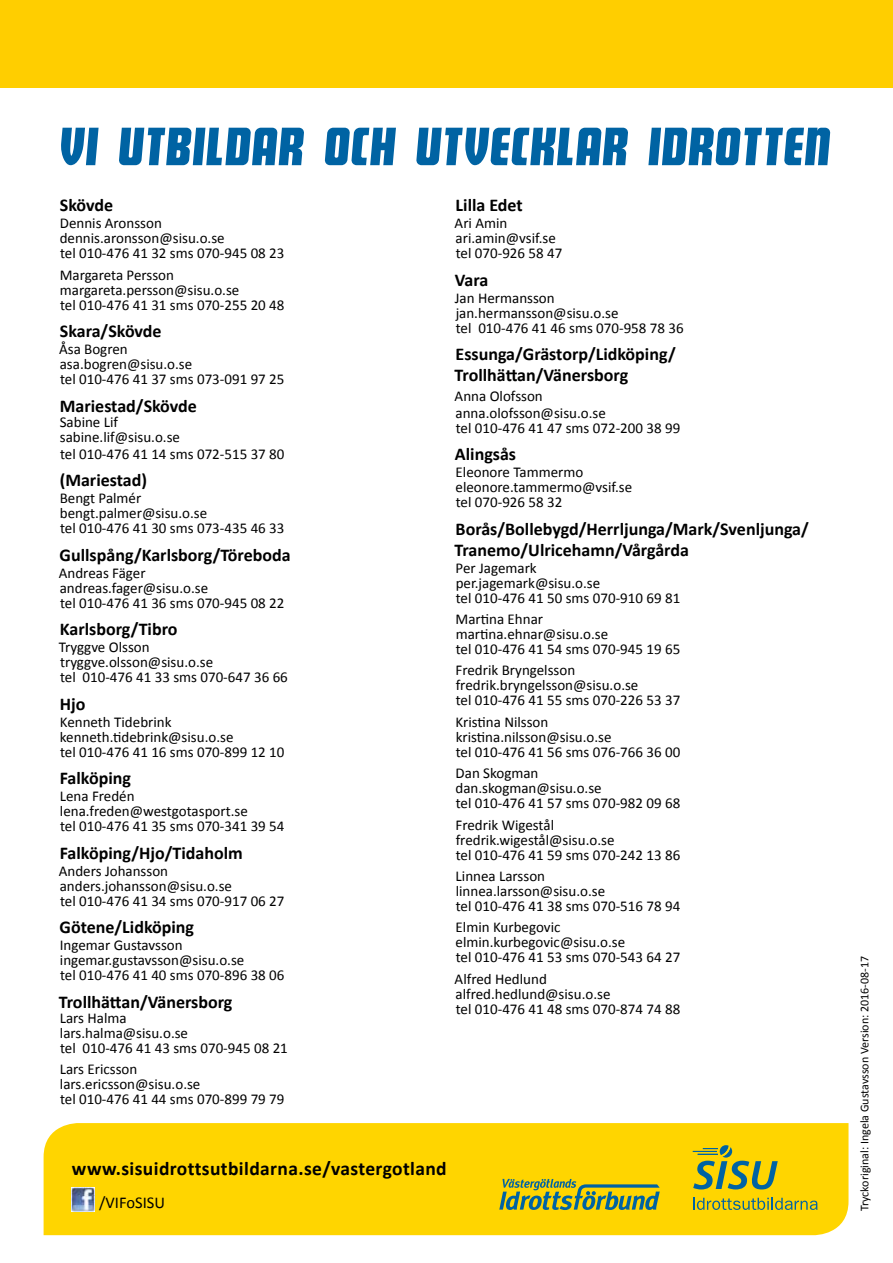
<style>
.page{position:relative;width:893px;height:1263px;background:#fff}
.page>*{position:absolute;margin:0;border:0;box-sizing:border-box;transform-origin:0 0}
.t1{font:italic 75px "Makimango";letter-spacing:.005em;color:#0063a3}
.t2{font:700 19.5px "Calibri";letter-spacing:.02em;color:#000}
.t3{font:700 18px/21px "Calibri";color:#000}
.t4{font:16.5px "Calibri";color:#000}
.t5{font:15px/15px "Calibri";color:#000}
.t6{font:12px "Calibri";color:#000}
</style>
<div class="page">
<div style="left:0;top:0;width:893px;height:87px;background:#ffce00"></div>
<div style="left:44px;top:1123px;width:804px;height:112px;background:#ffd500"></div>
<svg style="left:693px;top:1145px;width:85px;height:44px;background:#afb132"></svg>
<hr style="left:693px;top:1194px;width:125px;height:1px;background:#ffd500">
<svg style="left:693px;top:1198px;width:125px;height:12px"></svg>
<svg style="left:721px;top:1146px;width:9px;height:10px"></svg>
<img style="left:72px;top:1188px;width:23px;height:23px">
<svg style="left:499px;top:1179px;width:161px;height:31px;background:#9ba83f"></svg>
<h1 class="t1" style="left:59px;top:105px;width:773px">VI UTBILDAR OCH UTVECKLAR IDROTTEN</h1>
<p class="t3" style="left:60px;top:195px;width:55px">Skövde</p>
<p class="t5" style="left:60px;top:216px;width:226px">Dennis Aronsson dennis.aronsson@sisu.o.se<br>tel 010-476 41 32 sms 070-945 08 23</p>
<p class="t5" style="left:60px;top:267px;width:226px">Margareta Persson margareta.persson@sisu.o.se<br>tel 010-476 41 31 sms 070-255 20 48</p>
<p class="t3" style="left:60px;top:321px;width:103px">Skara/Skövde</p>
<p class="t5" style="left:59px;top:342px;width:227px">Åsa Bogren<br>asa.bogren@sisu.o.se<br>tel 010-476 41 37 sms 073-091 97 25</p>
<p class="t3" style="left:60px;top:395px;width:139px">Mariestad/Skövde</p>
<p class="t5" style="left:60px;top:414px;width:122px">Sabine Lif sabine.lif@sisu.o.se</p>
<p class="t5" style="left:60px;top:446px;width:226px">tel 010-476 41 14 sms 072-515 37 80</p>
<p class="t3" style="left:60px;top:470px;width:89px">(Mariestad)</p>
<p class="t5" style="left:60px;top:491px;width:226px">Bengt Palmér bengt.palmer@sisu.o.se<br>tel 010-476 41 30 sms 073-435 46 33</p>
<p class="t3" style="left:60px;top:544px;width:233px">Gullspång/Karlsborg/Töreboda</p>
<p class="t5" style="left:59px;top:565px;width:227px">Andreas Fäger andreas.fager@sisu.o.se<br>tel 010-476 41 36 sms 070-945 08 22</p>
<p class="t3" style="left:60px;top:619px;width:119px">Karlsborg/Tibro</p>
<p class="t5" style="left:59px;top:640px;width:231px">Tryggve Olsson tryggve.olsson@sisu.o.se<br>tel 010-476 41 33 sms 070-647 36 66</p>
<p class="t3" style="left:60px;top:693px;width:27px">Hjo</p>
<p class="t5" style="left:60px;top:714px;width:226px">Kenneth Tidebrink kenneth.tidebrink@sisu.o.se<br>tel 010-476 41 16 sms 070-899 12 10</p>
<p class="t3" style="left:60px;top:768px;width:73px">Falköping</p>
<p class="t5" style="left:60px;top:789px;width:226px">Lena Fredén lena.freden@westgotasport.se<br>tel 010-476 41 35 sms 070-341 39 54</p>
<p class="t3" style="left:60px;top:842px;width:185px">Falköping/Hjo/Tidaholm</p>
<p class="t5" style="left:59px;top:863px;width:227px">Anders Johansson anders.johansson@sisu.o.se<br>tel 010-476 41 34 sms 070-917 06 27</p>
<p class="t3" style="left:60px;top:917px;width:136px">Götene/Lidköping</p>
<p class="t5" style="left:60px;top:938px;width:226px">Ingemar Gustavsson ingemar.gustavsson@sisu.o.se<br>tel 010-476 41 40 sms 070-896 38 06</p>
<p class="t3" style="left:59px;top:991px;width:175px">Trollhättan/Vänersborg</p>
<p class="t5" style="left:60px;top:1010px;width:230px">Lars Halma<br>lars.halma@sisu.o.se<br>tel 010-476 41 43 sms 070-945 08 21</p>
<p class="t5" style="left:60px;top:1062px;width:226px">Lars Ericsson<br>lars.ericsson@sisu.o.se<br>tel 010-476 41 44 sms 070-899 79 79</p>
<p class="t3" style="left:456px;top:195px;width:69px">Lilla Edet</p>
<p class="t5" style="left:455px;top:216px;width:109px">Ari Amin ari.amin@vsif.se tel 070-926 58 47</p>
<p class="t3" style="left:455px;top:269px;width:35px">Vara</p>
<p class="t5" style="left:455px;top:290px;width:230px">Jan Hermansson jan.hermansson@sisu.o.se<br>tel 010-476 41 46 sms 070-958 78 36</p>
<p class="t3" style="left:455px;top:344px;width:223px">Essunga/Grästorp/Lidköping/<br>Trollhättan/Vänersborg</p>
<p class="t5" style="left:455px;top:387px;width:153px;line-height:17.1px">Anna Olofsson anna.olofsson@sisu.o.se</p>
<p class="t5" style="left:456px;top:420px;width:226px">tel 010-476 41 47 sms 072-200 38 99</p>
<p class="t3" style="left:455px;top:443px;width:63px">Alingsås</p>
<p class="t5" style="left:456px;top:465px;width:178px">Eleonore Tammermo eleonore.tammermo@vsif.se tel 070-926 58 32</p>
<p class="t3" style="left:455px;top:518px;width:356px">Borås/Bollebygd/Herrljunga/Mark/Svenljunga/<br>Tranemo/Ulricehamn/Vårgårda</p>
<p class="t5" style="left:456px;top:560px;width:226px">Per Jagemark per.jagemark@sisu.o.se<br>tel 010-476 41 50 sms 070-910 69 81</p>
<p class="t5" style="left:456px;top:612px;width:226px">Martina Ehnar martina.ehnar@sisu.o.se<br>tel 010-476 41 54 sms 070-945 19 65</p>
<p class="t5" style="left:456px;top:663px;width:226px">Fredrik Bryngelsson fredrik.bryngelsson@sisu.o.se<br>tel 010-476 41 55 sms 070-226 53 37</p>
<p class="t5" style="left:456px;top:714px;width:226px">Kristina Nilsson kristina.nilsson@sisu.o.se<br>tel 010-476 41 56 sms 076-766 36 00</p>
<p class="t5" style="left:455px;top:766px;width:226px">Dan Skogman dan.skogman@sisu.o.se<br>tel 010-476 41 57 sms 070-982 09 68</p>
<p class="t5" style="left:456px;top:817px;width:226px">Fredrik Wigestål fredrik.wigestål@sisu.o.se<br>tel 010-476 41 59 sms 070-242 13 86</p>
<p class="t5" style="left:456px;top:868px;width:226px">Linnea Larsson linnea.larsson@sisu.o.se<br>tel 010-476 41 38 sms 070-516 78 94</p>
<p class="t5" style="left:456px;top:920px;width:226px">Elmin Kurbegovic elmin.kurbegovic@sisu.o.se<br>tel 010-476 41 53 sms 070-543 64 27</p>
<p class="t5" style="left:455px;top:971px;width:227px">Alfred Hedlund alfred.hedlund@sisu.o.se<br>tel 010-476 41 48 sms 070-874 74 88</p>
<h2 class="t2" style="left:72px;top:1156px;width:376px">www.sisuidrottsutbildarna.se/vastergotland</h2>
<p class="t4" style="left:99px;top:1192px;width:67px">/VIFoSISU</p>
<p class="t6" style="left:857px;top:1211px;width:257px;rotate:-90deg">Tryckoriginal: Ingela Gustavsson Version: 2016-08-17</p>
</div>
